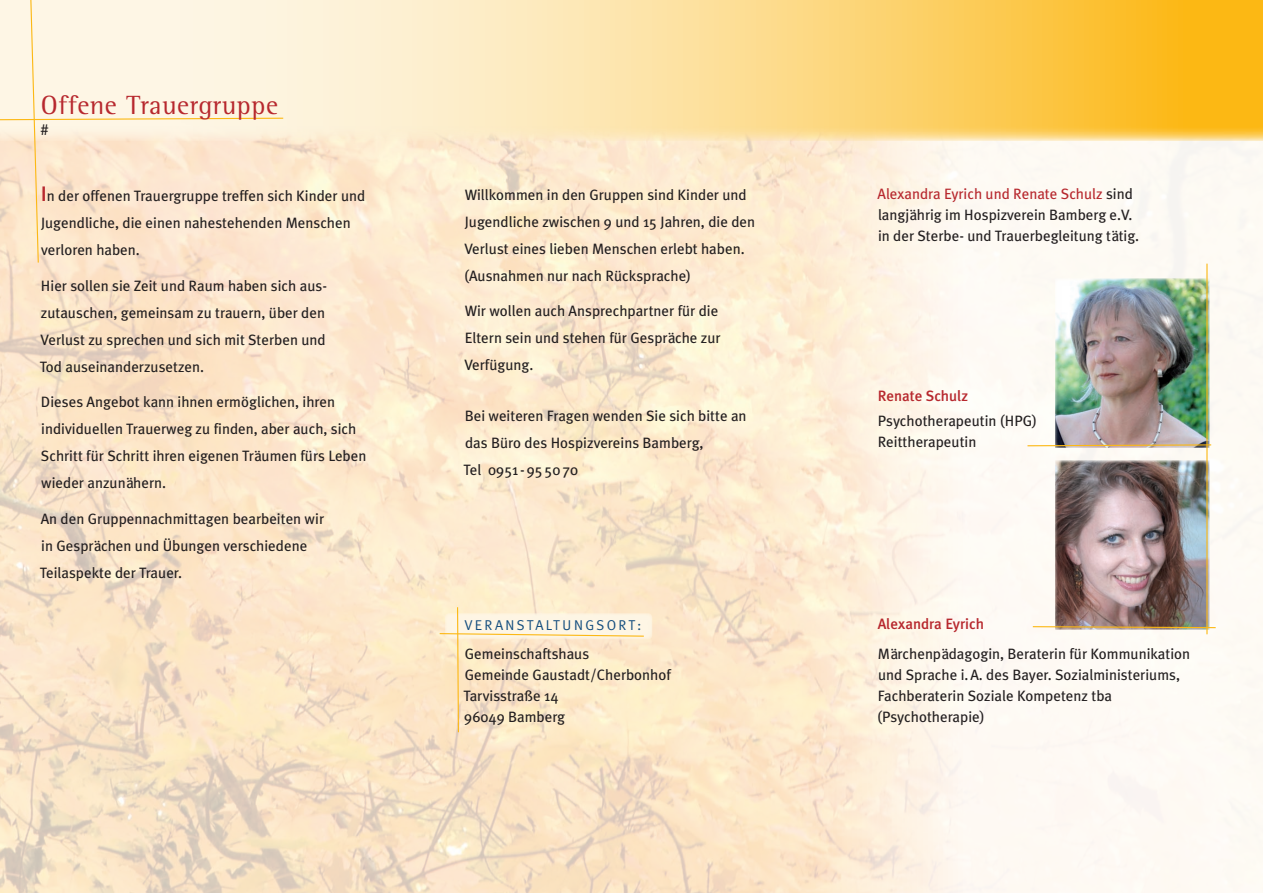
<style>
.page{position:relative;width:1263px;height:893px;background:#fff}
.page>*{position:absolute;margin:0;border:0;box-sizing:border-box;transform-origin:0 0}
.t1{font:27px "Rotis Semi Serif";letter-spacing:.02em;color:#b7282e}
.t2{font:15px/27px "Meta Plus";color:#231f20}
.t3{font:500 15px "Meta Plus";color:#b7282e}
.t4{font:14.25px "Meta Plus";letter-spacing:.15em;color:#134d7e}
.s1{font-weight:500;font-size:21px;color:#b7282e}
.s2{color:#b7282e}
</style>
<div class="page">
<img style="left:0;top:141px;width:1263px;height:752px">
<div style="left:445px;top:613px;width:207px;height:27px;background:#fef6e5;border-radius:4px"></div>
<img style="left:1055px;top:460px;width:154px;height:170px">
<img style="left:1055px;top:279px;width:154px;height:169px">
<svg style="left:284px;top:0;width:979px;height:141px;background:#fcd985"></svg>
<svg style="left:1026px;top:444px;width:186px;height:3px"></svg>
<svg style="left:1032px;top:626px;width:185px;height:3px"></svg>
<hr style="left:1206px;top:264px;width:1px;height:370px;background:#fcb814">
<svg style="left:0;top:0;width:284px;height:264px;background:#fcedd7"></svg>
<svg style="left:439px;top:606px;width:206px;height:127px"></svg>
<h1 class="t1" style="left:41px;top:89px;width:239px">Offene Trauergruppe</h1>
<p class="t2" style="left:41px;top:116px;width:10px">#</p>
<p class="t2" style="left:41px;top:182px;width:326px"><span class="s1">I</span>n der offenen Trauergruppe treffen sich Kinder und<br>Jugendliche, die einen nahestehenden Menschen verloren haben.</p>
<p class="t2" style="left:40px;top:272px;width:287px;text-align:justify">Hier sollen sie Zeit und Raum haben sich aus-- zutauschen, gemeinsam zu trauern, über den Verlust zu sprechen und sich mit Sterben und Tod auseinanderzusetzen.</p>
<p class="t2" style="left:41px;top:388px;width:327px">Dieses Angebot kann ihnen ermöglichen, ihren individuellen Trauerweg zu finden, aber auch, sich Schritt für Schritt ihren eigenen Träumen fürs Leben wieder anzunähern.</p>
<p class="t2" style="left:40px;top:505px;width:286px">An den Gruppennachmittagen bearbeiten wir in Gesprächen und Übungen verschiedene<br>Teilaspekte der Trauer.</p>
<p class="t2" style="left:464px;top:181px;width:293px">Willkommen in den Gruppen sind Kinder und Jugendliche zwischen 9 und 15 Jahren, die den Verlust eines lieben Menschen erlebt haben. (Ausnahmen nur nach Rücksprache)</p>
<p class="t2" style="left:464px;top:297px;width:258px">Wir wollen auch Ansprechpartner für die<br>Eltern sein und stehen für Gespräche zur<br>Verfügung.</p>
<p class="t2" style="left:464px;top:402px;width:284px">Bei weiteren Fragen wenden Sie sich bitte an das Büro des Hospizvereins Bamberg,<br>Tel 0951 - 955070</p>
<p class="t4" style="left:464px;top:617px;width:178px">VERANSTALTUNGSORT:</p>
<p class="t2" style="left:464px;top:643px;width:209px;line-height:21px">Gemeinschaftshaus<br>Gemeinde Gaustadt/Cherbonhof<br>Tarvisstraße 14<br>96049 Bamberg</p>
<p class="t2" style="left:877px;top:183px;width:263px;line-height:21px"><span class="s2">Alexandra Eyrich und Renate Schulz</span> sind langjährig im Hospizverein Bamberg e.V. in der Sterbe- und Trauerbegleitung tätig.</p>
<p class="t3" style="left:878px;top:387px;width:92px">Renate Schulz</p>
<p class="t2" style="left:878px;top:410px;width:161px;line-height:21px">Psychotherapeutin (HPG)<br>Reittherapeutin</p>
<p class="t3" style="left:878px;top:616px;width:108px">Alexandra Eyrich</p>
<p class="t2" style="left:877px;top:643px;width:315px;line-height:21px">Märchenpädagogin, Beraterin für Kommunikation und Sprache i.A. des Bayer. Sozialministeriums, Fachberaterin Soziale Kompetenz tba (Psychotherapie)</p>
</div>
